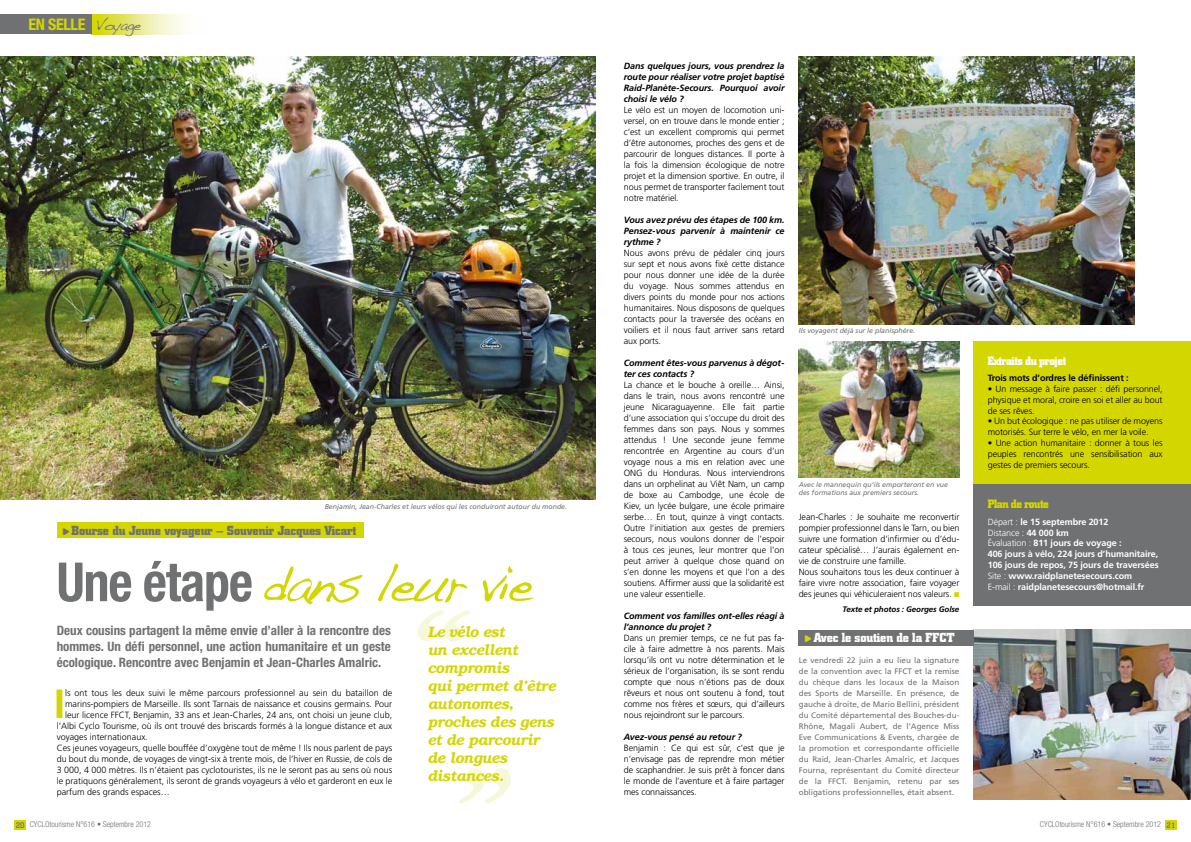
<style>
.page{position:relative;width:1191px;height:842px;background:#fff}
.page>*{position:absolute;margin:0;border:0;box-sizing:border-box;transform-origin:0 0}
.t1{font:54px "Handwriting Dakota";letter-spacing:-.07em;color:#d4d600;scale:.96 1}
.t2{font:700 condensed 39.8px "Helvetica Neue";color:#d4d600}
.t3{font:700 condensed 16px "Helvetica Neue";letter-spacing:-.02em;color:#d4d600}
.t4{font:italic 600 15px/18px "Bookman";letter-spacing:-.02em;color:#d4d600}
.t5{font:700 condensed 13px/15.6px "Helvetica Neue";color:#707172;text-align:justify}
.t6{font:700 13px "City";letter-spacing:-.01em;color:#707172}
.t7{font:700 13px "City";letter-spacing:-.01em;color:#fff}
.t8{font:700 12px "City";letter-spacing:-.04em;color:#fff}
.t9{font:700 12px "City";letter-spacing:-.04em;color:#d4d600}
.t10{font:300 9px/11px "Frutiger";letter-spacing:-.01em;color:#000;text-align:justify}
.t11{font:italic 700 9px/11px "Frutiger";letter-spacing:-.01em;color:#000;text-align:justify}
.t12{font:700 9px/10.8px "Frutiger";letter-spacing:-.01em;color:#fff}
.t13{font:700 9px "Frutiger";letter-spacing:-.01em;color:#000}
.t14{font:8px/11px "Frutiger";color:#707172;text-align:justify}
.t15{font:300 condensed 8px "Helvetica Neue";color:#707172}
.t16{font:italic 700 8px "Frutiger";letter-spacing:-.01em;color:#000}
.t17{font:italic 7px/8.4px "Frutiger";color:#707172}
.s1{font-family:"Handwriting Dakota";font-weight:400;font-stretch:normal;font-size:15px;color:#707172}
.s2{font-family:"Distro Bats";font-weight:400;font-size:9px}
.s3{font-family:"Helvetica Neue";font-weight:700;font-stretch:condensed;color:#707172}
.s4{color:#d4d600}
.s5{font-family:"Distro Bats";font-weight:400;font-size:9px;color:#d4d600}
.s6{font-weight:300}
.s7{font-family:"City";font-weight:500;font-stretch:normal}
</style>
<div class="page">
<div style="left:1165px;top:820px;width:11px;height:9px;background:#d4d600"></div>
<div style="left:14px;top:820px;width:12px;height:9px;background:#d4d600"></div>
<img style="left:0;top:57px;width:595px;height:442px">
<svg style="left:91px;top:14px;width:94px;height:20px;background:#e7e889"></svg>
<div style="left:0;top:14px;width:91px;height:20px;background:#707172"></div>
<div style="left:57px;top:523px;width:306px;height:15px;background:#d4d600"></div>
<img style="left:799px;top:57px;width:335px;height:267px">
<div style="left:973px;top:341px;width:218px;height:144px;background:#d4d600"></div>
<div style="left:973px;top:485px;width:218px;height:121px;background:#707172"></div>
<img style="left:973px;top:630px;width:218px;height:169px">
<img style="left:798px;top:341px;width:161px;height:137px">
<svg style="left:418px;top:610px;width:52px;height:31px"></svg>
<svg style="left:459px;top:768px;width:52px;height:35px"></svg>
<div style="left:799px;top:630px;width:175px;height:15px;background:#707172"></div>
<h3 class="t3" style="left:28px;top:15px;width:114px">EN SELLE <span class="s1">Voyage</span></h3>
<p class="t17" style="left:325px;top:502px;width:244px">Benjamin, Jean-Charles et leurs vélos qui les conduiront autour du monde.</p>
<h3 class="t6" style="left:63px;top:523px;width:295px"><span class="s2">,</span> Bourse du Jeune voyageur – Souvenir Jacques Vicart</h3>
<h1 class="t1" style="left:57px;top:551px;width:498px"><span class="s3">Une étape</span> dans leur vie</h1>
<h3 class="t5" style="left:57px;top:623px;width:335px">Deux cousins partagent la même envie d’aller à la rencontre des hommes. Un défi personnel, une action humanitaire et un geste écologique. Rencontre avec Benjamin et Jean-Charles Amalric.</h3>
<h3 class="t4" style="left:428px;top:623px;width:130px">Le vélo est<br>un excellent compromis<br>qui permet d’être autonomes, proches des gens et de parcourir de longues distances.</h3>
<h2 class="t2" style="left:54px;top:680px;width:12px">I</h2>
<p class="t10" style="left:65px;top:687px;width:329px">ls ont tous les deux suivi le même parcours professionnel au sein du bataillon de</p>
<p class="t10" style="left:65px;top:698px;width:329px">marins-pompiers de Marseille. Ils sont Tarnais de naissance et cousins germains. Pour</p>
<p class="t10" style="left:65px;top:709px;width:329px">leur licence FFCT, Benjamin, 33 ans et Jean-Charles, 24 ans, ont choisi un jeune club,</p>
<p class="t10" style="left:57px;top:720px;width:337px">l’Albi Cyclo Tourisme, où ils ont trouvé des briscards formés à la longue distance et aux</p>
<p class="t10" style="left:57px;top:731px;width:93px">voyages internationaux.</p>
<p class="t10" style="left:57px;top:742px;width:337px">Ces jeunes voyageurs, quelle bouffée d’oxygène tout de même ! Ils nous parlent de pays</p>
<p class="t10" style="left:57px;top:753px;width:337px">du bout du monde, de voyages de vingt-six à trente mois, de l’hiver en Russie, de cols de</p>
<p class="t10" style="left:57px;top:764px;width:337px">3 000, 4 000 mètres. Ils n’étaient pas cyclotouristes, ils ne le seront pas au sens où nous</p>
<p class="t10" style="left:57px;top:775px;width:337px">le pratiquons généralement, ils seront de grands voyageurs à vélo et garderont en eux le</p>
<p class="t10" style="left:57px;top:786px;width:115px">parfum des grands espaces…</p>
<p class="t11" style="left:624px;top:60px;width:162px">Dans quelques jours, vous prendrez la route pour réaliser votre projet baptisé Raid-Planète-Secours. Pourquoi avoir choisi le vélo ?</p>
<p class="t10" style="left:624px;top:104px;width:162px">Le vélo est un moyen de locomotion uni&shy;versel, on en trouve dans le monde entier ; c’est un excellent compromis qui permet d’être autonomes, proches des gens et de parcourir de longues distances. Il porte à la fois la dimension écologique de notre projet et la dimension sportive. En outre, il nous permet de transporter facilement tout notre matériel.</p>
<p class="t11" style="left:624px;top:214px;width:162px">Vous avez prévu des étapes de 100 km.<br>Pensez-vous parvenir à maintenir ce rythme ?</p>
<p class="t10" style="left:624px;top:247px;width:162px">Nous avons prévu de pédaler cinq jours sur sept et nous avons fixé cette distance pour nous donner une idée de la durée du voyage. Nous sommes attendus en divers points du monde pour nos actions humanitaires. Nous disposons de quelques contacts pour la traversée des océans en voiliers et il nous faut arriver sans retard aux ports.</p>
<p class="t11" style="left:624px;top:357px;width:162px">Comment êtes-vous parvenus à dégot&shy;ter ces contacts ?</p>
<p class="t10" style="left:624px;top:379px;width:162px">La chance et le bouche à oreille… Ainsi, dans le train, nous avons rencontré une jeune Nicaraguayenne. Elle fait partie d’une association qui s’occupe du droit des femmes dans son pays. Nous y sommes attendus ! Une seconde jeune femme rencontrée en Argentine au cours d’un voyage nous a mis en relation avec une ONG du Honduras. Nous interviendrons dans un orphelinat au Viêt Nam, un camp de boxe au Cambodge, une école de Kiev, un lycée bulgare, une école primaire serbe… En tout, quinze à vingt contacts.<br>Outre l’initiation aux gestes de premiers secours, nous voulons donner de l’espoir à tous ces jeunes, leur montrer que l’on peut arriver à quelque chose quand on s’en donne les moyens et que l’on a des soutiens. Affirmer aussi que la solidarité est une valeur essentielle.</p>
<p class="t11" style="left:624px;top:610px;width:162px">Comment vos familles ont-elles réagi à l’annonce du projet ?</p>
<p class="t10" style="left:624px;top:632px;width:162px">Dans un premier temps, ce ne fut pas fa&shy;cile à faire admettre à nos parents. Mais lorsqu’ils ont vu notre détermination et le sérieux de l’organisation, ils se sont rendu compte que nous n’étions pas de doux rêveurs et nous ont soutenu à fond, tout comme nos frères et sœurs, qui d’ailleurs nous rejoindront sur le parcours.</p>
<p class="t11" style="left:624px;top:731px;width:120px">Avez-vous pensé au retour ?</p>
<p class="t10" style="left:624px;top:742px;width:162px">Benjamin : Ce qui est sûr, c’est que je n’envisage pas de reprendre mon métier de scaphandrier. Je suis prêt à foncer dans le monde de l’aventure et à faire partager mes connaissances.</p>
<p class="t17" style="left:799px;top:326px;width:118px">Ils voyagent déjà sur le planisphère.</p>
<p class="t17" style="left:799px;top:480px;width:151px">Avec le mannequin qu’ils emporteront en vue des formations aux premiers secours.</p>
<p class="t10" style="left:798px;top:511px;width:162px;text-align:left">Jean-Charles : Je souhaite me reconvertir pompier professionnel dans le Tarn, ou bien suivre une formation d’infirmier ou d’édu&shy;cateur spécialisé… J’aurais également en&shy;vie de construire une famille.<br>Nous souhaitons tous les deux continuer à faire vivre notre association, faire voyager des jeunes qui véhiculeraient nos valeurs. <span class="s4">■</span></p>
<p class="t16" style="left:842px;top:605px;width:118px">Texte et photos : Georges Golse</p>
<h3 class="t7" style="left:805px;top:630px;width:151px"><span class="s5">,</span> Avec le soutien de la FFCT</h3>
<p class="t14" style="left:799px;top:655px;width:162px">Le vendredi 22 juin a eu lieu la signature de la convention avec la FFCT et la remise du chèque dans les locaux de la Maison des Sports de Marseille. En présence, de gauche à droite, de Mario Bellini, président du Comité départemental des Bouches-du-Rhône, Magali Aubert, de l’Agence Miss Eve Communications &amp; Events, chargée de la promotion et correspondante officielle du Raid, Jean-Charles Amalric, et Jacques Fourna, représentant du Comité directeur de la FFCT. Benjamin, retenu par ses obligations professionnelles, était absent.</p>
<h3 class="t8" style="left:987px;top:354px;width:80px">Extraits du projet</h3>
<p class="t13" style="left:987px;top:373px;width:142px">Trois mots d’ordres le définissent :</p>
<p class="t10" style="left:987px;top:383px;width:176px">• Un message à faire passer : défi personnel, physique et moral, croire en soi et aller au bout de ses rêves.</p>
<p class="t10" style="left:987px;top:416px;width:176px">• Un but écologique : ne pas utiliser de moyens motorisés. Sur terre le vélo, en mer la voile.</p>
<p class="t10" style="left:987px;top:437px;width:176px">• Une action humanitaire : donner à tous les peuples rencontrés une sensibilisation aux gestes de premiers secours.</p>
<h3 class="t9" style="left:987px;top:497px;width:62px">Plan de route</h3>
<p class="t12" style="left:987px;top:516px;width:172px"><span class="s6">Départ :</span> le 15 septembre 2012<br><span class="s6">Distance :</span> 44 000 km<br><span class="s6">Évaluation :</span> 811 jours de voyage :<br>406 jours à vélo, 224 jours d’humanitaire, 106 jours de repos, 75 jours de traversées <span class="s6">Site :</span> www.raidplanetesecours.com<br><span class="s6">E-mail :</span> raidplanetesecours@hotmail.fr</p>
<p class="t15" style="left:16px;top:820px;width:137px"><span class="s7">20</span> CYCLOtourisme N°616 • Septembre 2012</p>
<p class="t15" style="left:1040px;top:820px;width:137px">CYCLOtourisme N°616 • Septembre 2012 <span class="s7">21</span></p>
</div>
